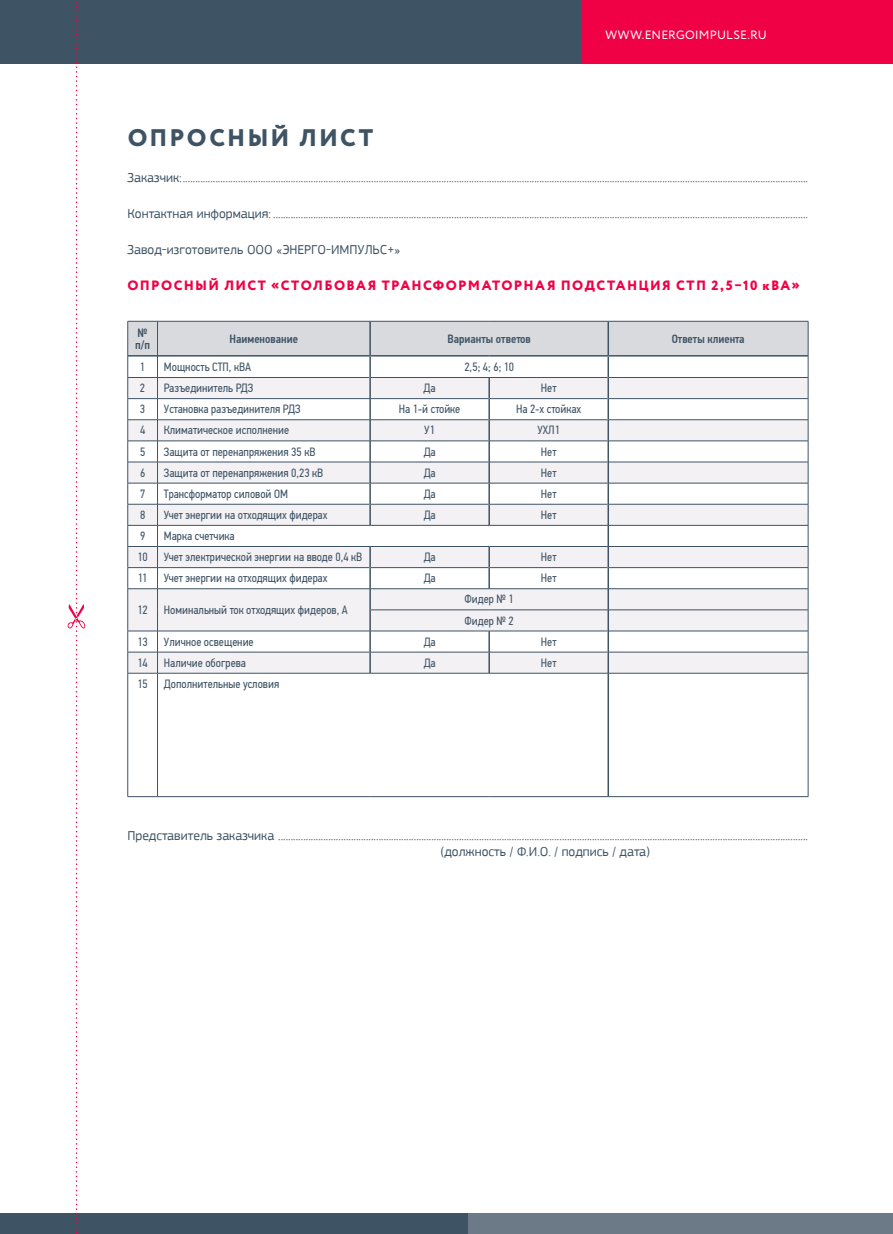
<style>
.page{position:relative;width:893px;height:1234px;background:#fff}
.page>*{position:absolute;margin:0;border:0;box-sizing:border-box;transform-origin:0 0}
.t1{font:800 24px "Circe";letter-spacing:.085em;color:#3e5364}
.t2{font:13.5px/16px "PF Square Sans Pro";color:#3e5364}
.t3{font:800 13.5px "Circe";letter-spacing:.1em;color:#f00044}
.t4{font:12px/21.1px "PF Din Text Cond Pro";color:#3e5364}
.t5{font:500 12px/12.8px "PF Din Text Cond Pro";color:#3e5364}
.t6{font:12px "Circe";letter-spacing:.015em;color:#fff}
</style>
<div class="page">
<div style="left:0;top:0;width:581px;height:64px;background:#3e5364"></div>
<div style="left:468px;top:1212px;width:425px;height:21px;background:#6c7a88"></div>
<div style="left:0;top:1212px;width:468px;height:21px;background:#3e5364"></div>
<div style="left:581px;top:0;width:312px;height:64px;background:#f00044"></div>
<hr style="left:128px;top:796px;width:30px;height:1px;background:#3e5364">
<hr style="left:158px;top:796px;width:212px;height:1px;background:#3e5364">
<hr style="left:370px;top:796px;width:119px;height:1px;background:#3e5364">
<hr style="left:489px;top:796px;width:119px;height:1px;background:#3e5364">
<hr style="left:808px;top:673px;width:1px;height:123px;background:#3e5364">
<hr style="left:608px;top:796px;width:200px;height:1px;background:#3e5364">
<hr style="left:607px;top:673px;width:2px;height:123px;background:#3e5364">
<svg style="left:127px;top:321px;width:682px;height:352px"></svg>
<hr style="left:127px;top:673px;width:1px;height:123px;background:#3e5364">
<hr style="left:157px;top:673px;width:1px;height:123px;background:#3e5364">
<svg style="left:68px;top:1px;width:17px;height:1233px"></svg>
<p class="t6" style="left:605px;top:27px;width:163px">WWW.ENERGOIMPULSE.RU</p>
<h1 class="t1" style="left:128px;top:122px;width:247px">ОПРОСНЫЙ ЛИСТ</h1>
<p class="t2" style="left:128px;top:170px;width:682px">Заказчик:.........................................................................................................................................................................................................................................................</p>
<p class="t2" style="left:128px;top:206px;width:682px">Контактная информация: .....................................................................................................................................................................................................................</p>
<p class="t2" style="left:128px;top:242px;width:274px">Завод-изготовитель ООО «ЭНЕРГО-ИМПУЛЬС+»</p>
<p class="t3" style="left:128px;top:276px;width:674px">ОПРОСНЫЙ ЛИСТ «СТОЛБОВАЯ ТРАНСФОРМАТОРНАЯ ПОДСТАНЦИЯ СТП 2,5–10 кВА»</p>
<p class="t5" style="left:135px;top:326px;width:16px">№ п/п</p>
<p class="t5" style="left:230px;top:332px;width:70px">Наименование</p>
<p class="t5" style="left:447px;top:332px;width:85px">Варианты ответов</p>
<p class="t5" style="left:672px;top:332px;width:74px">Ответы клиента</p>
<p class="t4" style="left:140px;top:356px;width:7px">1</p>
<p class="t4" style="left:164px;top:356px;width:89px">Мощность СТП, кВА</p>
<p class="t4" style="left:464px;top:356px;width:51px">2,5; 4; 6; 10</p>
<p class="t4" style="left:140px;top:377px;width:7px">2</p>
<p class="t4" style="left:164px;top:377px;width:91px">Разъединитель РДЗ</p>
<p class="t4" style="left:424px;top:377px;width:14px">Да</p>
<p class="t4" style="left:541px;top:377px;width:17px">Нет</p>
<p class="t4" style="left:140px;top:398px;width:7px">3</p>
<p class="t4" style="left:164px;top:398px;width:138px">Установка разъединителя РДЗ</p>
<p class="t4" style="left:399px;top:398px;width:63px">На 1-й стойке</p>
<p class="t4" style="left:516px;top:398px;width:67px">На 2-х стойках</p>
<p class="t4" style="left:140px;top:419px;width:7px">4</p>
<p class="t4" style="left:164px;top:419px;width:127px">Климатическое исполнение</p>
<p class="t4" style="left:424px;top:419px;width:12px">У1</p>
<p class="t4" style="left:537px;top:419px;width:24px">УХЛ1</p>
<p class="t4" style="left:140px;top:441px;width:7px">5</p>
<p class="t4" style="left:164px;top:441px;width:153px">Защита от перенапряжения 35 кВ</p>
<p class="t4" style="left:424px;top:441px;width:14px">Да</p>
<p class="t4" style="left:541px;top:441px;width:17px">Нет</p>
<p class="t4" style="left:140px;top:462px;width:7px">6</p>
<p class="t4" style="left:164px;top:462px;width:161px">Защита от перенапряжения 0,23 кВ</p>
<p class="t4" style="left:424px;top:462px;width:14px">Да</p>
<p class="t4" style="left:541px;top:462px;width:17px">Нет</p>
<p class="t4" style="left:140px;top:483px;width:7px">7</p>
<p class="t4" style="left:164px;top:483px;width:126px">Трансформатор силовой ОМ</p>
<p class="t4" style="left:424px;top:483px;width:14px">Да</p>
<p class="t4" style="left:541px;top:483px;width:17px">Нет</p>
<p class="t4" style="left:140px;top:504px;width:7px">8</p>
<p class="t4" style="left:164px;top:504px;width:165px">Учет энергии на отходящих фидерах</p>
<p class="t4" style="left:424px;top:504px;width:14px">Да</p>
<p class="t4" style="left:541px;top:504px;width:17px">Нет</p>
<p class="t4" style="left:140px;top:525px;width:7px">9</p>
<p class="t4" style="left:164px;top:525px;width:72px">Марка счетчика</p>
<p class="t4" style="left:138px;top:546px;width:12px">10</p>
<p class="t4" style="left:164px;top:546px;width:200px">Учет электрической энергии на вводе 0,4 кВ</p>
<p class="t4" style="left:424px;top:546px;width:14px">Да</p>
<p class="t4" style="left:541px;top:546px;width:17px">Нет</p>
<p class="t4" style="left:138px;top:567px;width:11px">11</p>
<p class="t4" style="left:164px;top:567px;width:165px">Учет энергии на отходящих фидерах</p>
<p class="t4" style="left:424px;top:567px;width:14px">Да</p>
<p class="t4" style="left:541px;top:567px;width:17px">Нет</p>
<p class="t4" style="left:138px;top:599px;width:12px">12</p>
<p class="t4" style="left:164px;top:599px;width:185px">Номинальный ток отходящих фидеров, А</p>
<p class="t4" style="left:465px;top:588px;width:51px">Фидер № 1<br>Фидер № 2</p>
<p class="t4" style="left:138px;top:631px;width:12px">13</p>
<p class="t4" style="left:164px;top:631px;width:91px">Уличное освещение</p>
<p class="t4" style="left:424px;top:631px;width:14px">Да</p>
<p class="t4" style="left:541px;top:631px;width:17px">Нет</p>
<p class="t4" style="left:138px;top:652px;width:12px">14</p>
<p class="t4" style="left:164px;top:652px;width:84px">Наличие обогрева</p>
<p class="t4" style="left:424px;top:652px;width:14px">Да</p>
<p class="t4" style="left:541px;top:652px;width:17px">Нет</p>
<p class="t4" style="left:138px;top:673px;width:12px">15</p>
<p class="t4" style="left:164px;top:673px;width:117px">Дополнительные условия</p>
<p class="t2" style="left:440px;top:827px;width:369px;text-indent:-313px">Представитель заказчика ................................................................................................................................................................................................................... (должность / Ф.И.О. / подпись / дата)</p>
</div>
